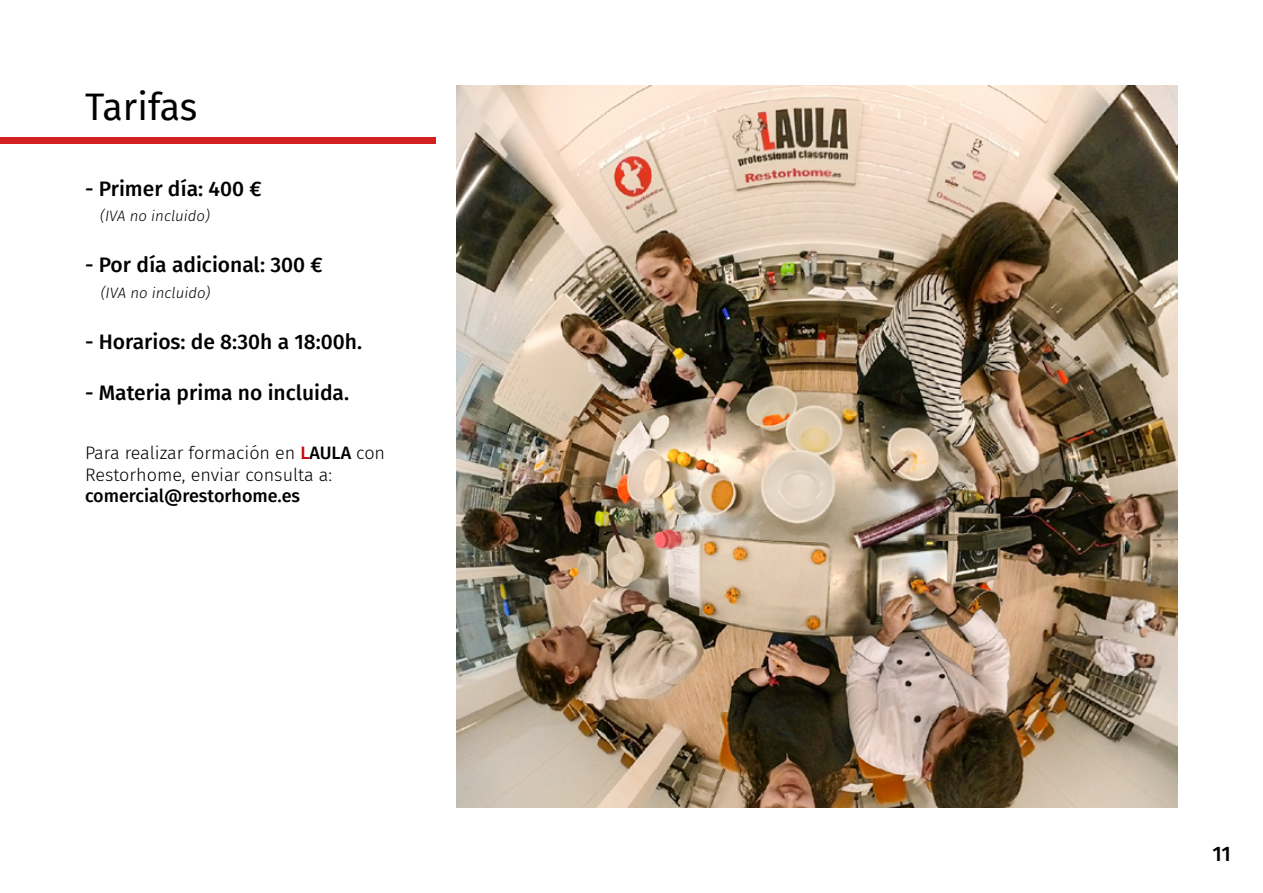
<style>
.page{position:relative;width:1263px;height:893px;background:#fff}
.page>*{position:absolute;margin:0;border:0;box-sizing:border-box;transform-origin:0 0}
.t1{font:37.5px "Fira Sans";letter-spacing:-.005em;color:#000}
.t2{font:500 21px "Fira Sans";color:#000}
.t3{font:300 18px/21.6px "Fira Sans";color:#000}
.t4{font:500 18px "Fira Sans";color:#000}
.t5{font:italic 300 15px "Fira Sans";color:#000}
.s1{font-weight:500;color:#cb0610}
.s2{font-weight:500}
</style>
<div class="page">
<img style="left:457px;top:85px;width:721px;height:723px">
<div style="left:0;top:138px;width:435px;height:6px;background:#d42020"></div>
<h1 class="t1" style="left:85px;top:79px;width:114px">Tarifas</h1>
<p class="t2" style="left:85px;top:171px;width:178px">- Primer día: 400 €</p>
<p class="t5" style="left:100px;top:205px;width:111px">(IVA no incluido)</p>
<p class="t2" style="left:85px;top:248px;width:239px">- Por día adicional: 300 €</p>
<p class="t5" style="left:101px;top:282px;width:111px">(IVA no incluido)</p>
<p class="t2" style="left:85px;top:324px;width:279px">- Horarios: de 8:30h a 18:00h.</p>
<p class="t2" style="left:85px;top:375px;width:266px">- Materia prima no incluida.</p>
<p class="t3" style="left:85px;top:442px;width:302px">Para realizar formación en <span class="s1">L</span><span class="s2">AULA</span> con<br>Restorhome, enviar consulta a:</p>
<p class="t4" style="left:85px;top:481px;width:217px">comercial@restorhome.es</p>
<p class="t2" style="left:1212px;top:837px;width:20px">11</p>
</div>
